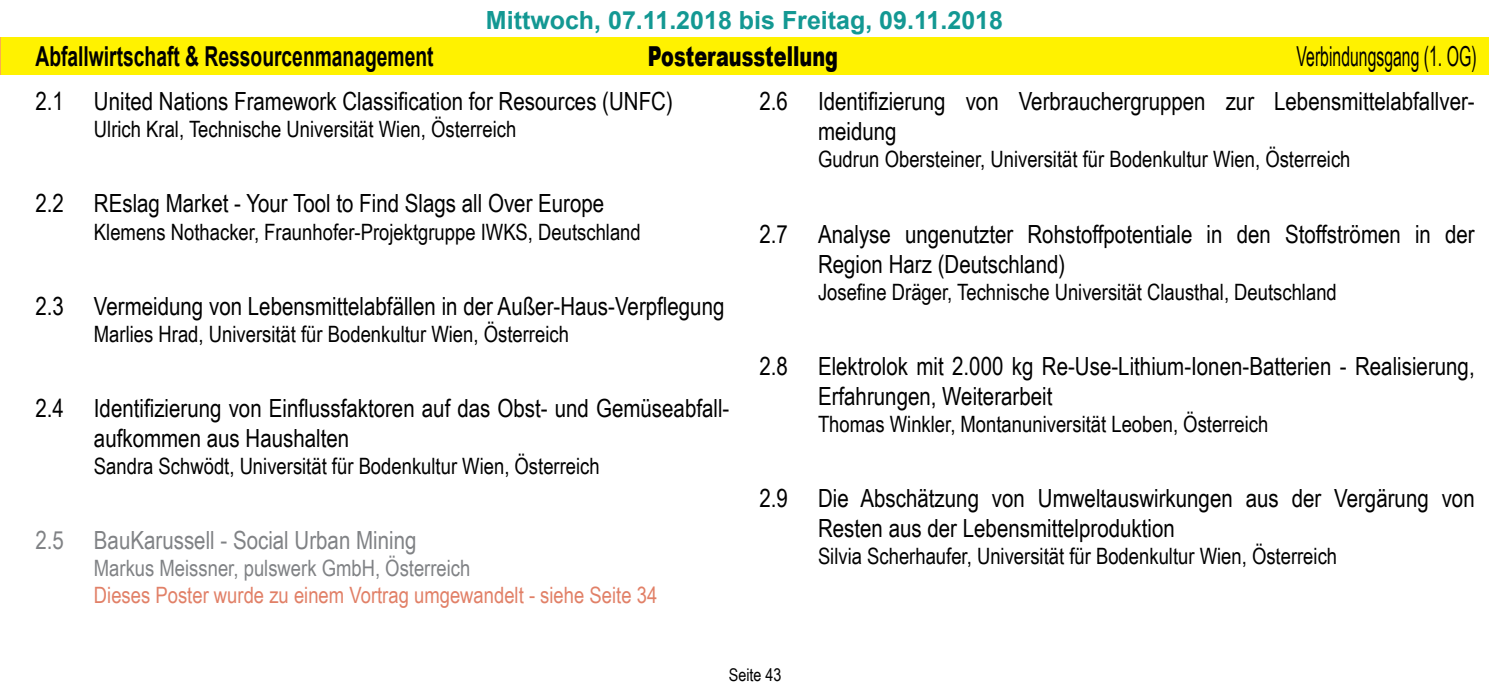
<style>
.page{position:relative;width:1489px;height:695px;background:#fff}
.page>*{position:absolute;margin:0;border:0;box-sizing:border-box;transform-origin:0 0}
.t1{font:700 27.5px "Arial";color:#000;scale:.7 1}
.t2{font:27.5px "Arial Narrow";color:#000;scale:.7 1}
.t3{font:900 27.5px "Arial";color:#000;scale:.7 1}
.t4{font:25px/30px "Arial Narrow";color:#000}
.t5{font:700 25px "Arial";color:#139893}
.t6{font:25px "Arial Narrow";color:#808285}
.t7{font:22.5px "Arial Narrow";color:#000}
.t8{font:22.5px "Arial Narrow";color:#e18067}
.t9{font:22.5px "Arial Narrow";color:#808285}
.t10{font:17.5px "Arial Narrow";color:#000}
</style>
<div class="page">
<div style="left:0;top:37px;width:1488px;height:38px;background:#fff200"></div>
<hr style="left:0;top:37px;width:1px;height:38px;background:#fbac4e">
<p class="t5" style="left:486px;top:2px;width:518px">Mittwoch, 07.11.2018 bis Freitag, 09.11.2018</p>
<p class="t1" style="left:35px;top:37px;width:570px">Abfallwirtschaft &amp; Ressourcenmanagement</p>
<p class="t3" style="left:647px;top:36px;width:273px">Posterausstellung</p>
<p class="t2" style="left:1296px;top:36px;width:258px">Verbindungsgang (1. OG)</p>
<p class="t4" style="left:35px;top:86px;width:30px">2.1</p>
<p class="t4" style="left:94px;top:86px;width:580px">United Nations Framework Classification for Resources (UNFC)</p>
<p class="t7" style="left:94px;top:113px;width:424px">Ulrich Kral, Technische Universität Wien, Österreich</p>
<p class="t4" style="left:759px;top:86px;width:30px">2.6</p>
<p class="t4" style="left:818px;top:86px;width:658px">Identifizierung von Verbrauchergruppen zur Lebensmittelabfallver&shy;meidung</p>
<p class="t7" style="left:818px;top:143px;width:534px">Gudrun Obersteiner, Universität für Bodenkultur Wien, Österreich</p>
<p class="t4" style="left:35px;top:188px;width:30px">2.2</p>
<p class="t4" style="left:35px;top:290px;width:30px">2.3</p>
<p class="t4" style="left:94px;top:188px;width:512px">REslag Market - Your Tool to Find Slags all Over Europe</p>
<p class="t7" style="left:94px;top:215px;width:548px">Klemens Nothacker, Fraunhofer-Projektgruppe IWKS, Deutschland</p>
<p class="t4" style="left:94px;top:290px;width:632px">Vermeidung von Lebensmittelabfällen in der Außer-Haus-Verpflegung</p>
<p class="t7" style="left:94px;top:317px;width:476px">Marlies Hrad, Universität für Bodenkultur Wien, Österreich</p>
<p class="t4" style="left:759px;top:218px;width:30px">2.7</p>
<p class="t4" style="left:818px;top:218px;width:658px">Analyse ungenutzter Rohstoffpotentiale in den Stoffströmen in der<br>Region Harz (Deutschland)</p>
<p class="t7" style="left:818px;top:275px;width:520px">Josefine Dräger, Technische Universität Clausthal, Deutschland</p>
<p class="t4" style="left:35px;top:392px;width:30px">2.4</p>
<p class="t4" style="left:94px;top:392px;width:637px">Identifizierung von Einflussfaktoren auf das Obst- und Gemüseabfall&shy;aufkommen aus Haushalten</p>
<p class="t7" style="left:94px;top:449px;width:507px">Sandra Schwödt, Universität für Bodenkultur Wien, Österreich</p>
<p class="t4" style="left:759px;top:350px;width:30px">2.8</p>
<p class="t4" style="left:818px;top:350px;width:658px">Elektrolok mit 2.000 kg Re-Use-Lithium-Ionen-Batterien - Realisierung,<br>Erfahrungen, Weiterarbeit</p>
<p class="t7" style="left:818px;top:407px;width:452px">Thomas Winkler, Montanuniversität Leoben, Österreich</p>
<p class="t6" style="left:35px;top:521px;width:30px">2.5</p>
<p class="t6" style="left:94px;top:521px;width:324px">BauKarussell - Social Urban Mining</p>
<p class="t9" style="left:94px;top:551px;width:378px">Markus Meissner, pulswerk GmbH, Österreich</p>
<p class="t8" style="left:94px;top:578px;width:565px">Dieses Poster wurde zu einem Vortrag umgewandelt - siehe Seite 34</p>
<p class="t4" style="left:759px;top:482px;width:30px">2.9</p>
<p class="t4" style="left:818px;top:482px;width:658px">Die Abschätzung von Umweltauswirkungen aus der Vergärung von<br>Resten aus der Lebensmittelproduktion</p>
<p class="t7" style="left:818px;top:539px;width:520px">Silvia Scherhaufer, Universität für Bodenkultur Wien, Österreich</p>
<p class="t10" style="left:728px;top:662px;width:54px">Seite 43</p>
</div>
